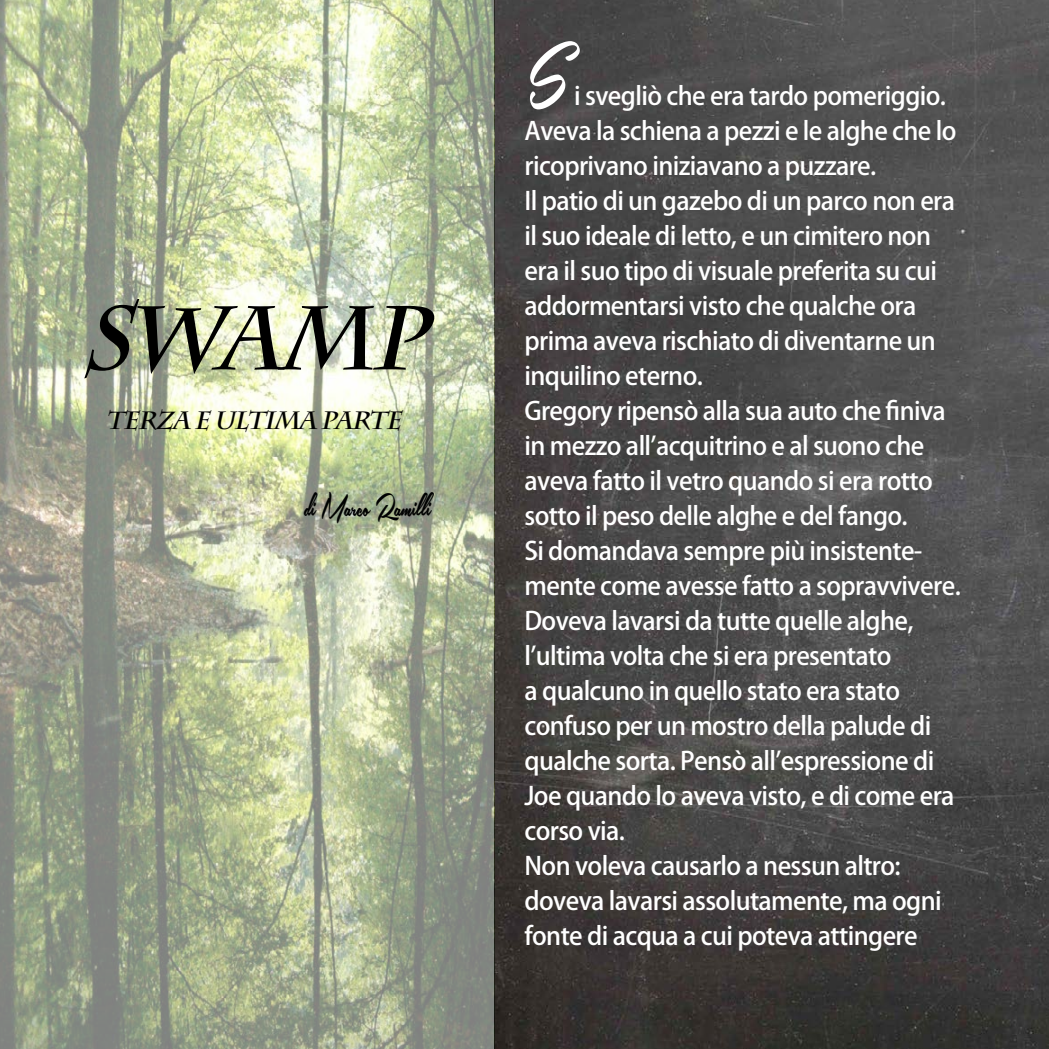
<style>
.page{position:relative;width:1049px;height:1049px;background:#fff}
.page>*{position:absolute;margin:0;border:0;box-sizing:border-box;transform-origin:0 0}
.t1{font:italic 700 90px "Charlemagne Std";color:#000}
.t2{font:90px "Southern Aire Personal Use Only";color:#fff;scale:.6 1}
.t3{font:42.5px "Southern Aire Personal Use Only";letter-spacing:-.005em;color:#000101;scale:.6 1}
.t4{font:500 25px/35px "Koz Go Pr 6 N";letter-spacing:-.025em;color:#fff}
.t5{font:italic 700 25px "Charlemagne Std";color:#000}
</style>
<div class="page">
<img style="left:0;top:0;width:1049px;height:1049px">
<h1 class="t1" style="left:81px;top:286px;width:370px">SWAMP</h1>
<p class="t5" style="left:105px;top:406px;width:304px">TERZA E ULTIMA PARTE</p>
<h2 class="t3" style="left:305px;top:485px;width:218px">di Marco Ramilli</h2>
<h1 class="t2" style="left:530px;top:25px;width:66px">S</h1>
<p class="t4" style="left:524px;top:79px;width:438px;text-indent:50px">i svegliò che era tardo pomeriggio.<br>Aveva la schiena a pezzi e le alghe che lo ricoprivano iniziavano a puzzare.<br>Il patio di un gazebo di un parco non era il suo ideale di letto, e un cimitero non era il suo tipo di visuale preferita su cui addormentarsi visto che qualche ora prima aveva rischiato di diventarne un inquilino eterno.<br>Gregory ripensò alla sua auto che finiva in mezzo all’acquitrino e al suono che aveva fatto il vetro quando si era rotto sotto il peso delle alghe e del fango.<br>Si domandava sempre più insistente&shy;mente come avesse fatto a sopravvivere.<br>Doveva lavarsi da tutte quelle alghe, l’ultima volta che si era presentato<br>a qualcuno in quello stato era stato confuso per un mostro della palude di qualche sorta. Pensò all’espressione di Joe quando lo aveva visto, e di come era corso via.<br>Non voleva causarlo a nessun altro: doveva lavarsi assolutamente, ma ogni fonte di acqua a cui poteva attingere</p>
</div>
